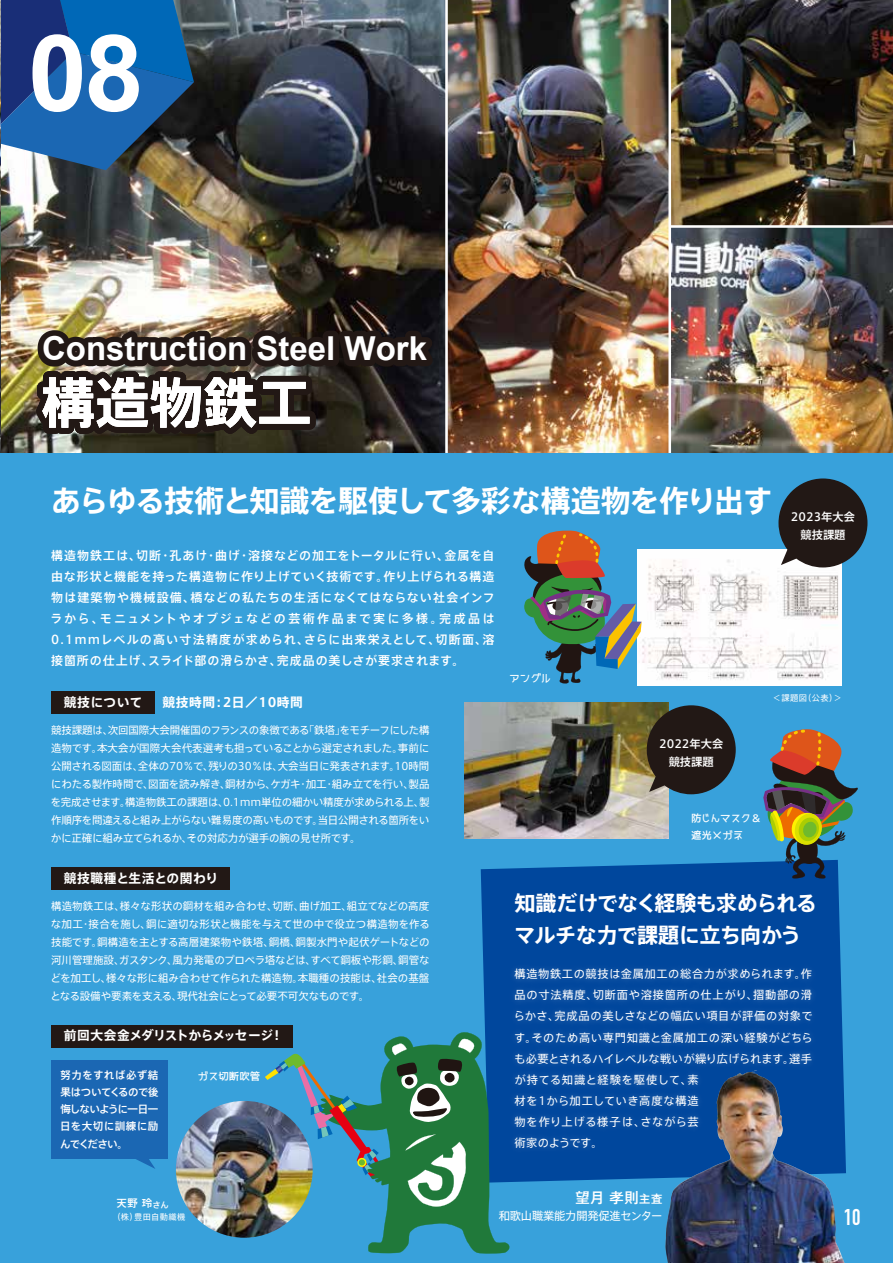
<style>
.page{position:relative;width:893px;height:1263px;background:#38a1db}
.page>*{position:absolute;margin:0;border:0;box-sizing:border-box;transform-origin:0 0}
.t1{font:700 106.35px "Arial";color:#fff}
.t2{font:700 54px "Axis Std";color:#fff}
.t3{font:700 33px "Arial";color:#fff}
.t4{font:700 30px "Axis Std";letter-spacing:-.035em;color:#fff}
.t5{font:700 22.5px "DIN Condensed";color:#fff}
.t6{font:700 21px/31.5px "Axis Std";letter-spacing:-.03em;color:#fff}
.t7{font:500 14.25px "Axis Std";color:#fff}
.t8{font:700 12.75px "Axis Std";letter-spacing:.035em;color:#fff}
.t9{font:700 12.75px "Axis Std";letter-spacing:-.035em;color:#fff}
.t10{font:500 12px/21px "Axis Std";letter-spacing:.055em;color:#fff;text-align:justify}
.t11{font:11.25px/21px "Axis Std";letter-spacing:.05em;color:#fff}
.t12{font:500 11.25px/18px "Axis Std";color:#fff;text-align:center}
.t13{font:11.25px "Axis Std";letter-spacing:-.015em;color:#fff}
.t14{font:10.5px/18px "Axis Std";letter-spacing:-.015em;color:#fff;text-align:justify}
.t15{font:500 10.5px/17.2px "Axis Std";letter-spacing:-.025em;color:#fff;text-align:justify}
.t16{font:10.5px/16.5px "JK Gothic M";color:#fff}
.t17{font:8.25px "Axis Std";letter-spacing:.045em;color:#fff}
.s1{font-size:8.25px}
.s2{font-size:11.25px}
</style>
<div class="page">
<img style="left:465px;top:702px;width:204px;height:137px">
<img style="left:637px;top:549px;width:205px;height:137px">
<svg style="left:481px;top:862px;width:365px;height:320px;fill:#00479d"></svg>
<img style="left:505px;top:959px;width:317px;height:200px">
<div style="left:51px;top:1060px;width:117px;height:99px;background:#1b67b3"></div>
<svg style="left:136px;top:1159px;width:19px;height:10px"></svg>
<img style="left:176px;top:1101px;width:137px;height:137px;border-radius:68px">
<div style="left:51px;top:691px;width:104px;height:23px;background:#221815"></div>
<div style="left:51px;top:867px;width:179px;height:23px;background:#221815"></div>
<div style="left:51px;top:1025px;width:242px;height:22px;background:#221815"></div>
<svg style="left:265px;top:1029px;width:244px;height:225px"></svg>
<svg style="left:524px;top:530px;width:118px;height:154px"></svg>
<svg style="left:758px;top:729px;width:100px;height:150px"></svg>
<svg style="left:647px;top:705px;width:89px;height:89px"></svg>
<svg style="left:778px;top:478px;width:89px;height:89px"></svg>
<img style="left:1px;top:0;width:892px;height:453px">
<hr style="left:445px;top:0;width:3px;height:453px;background:#fff">
<hr style="left:670px;top:225px;width:223px;height:3px;background:#fff">
<hr style="left:668px;top:0;width:3px;height:453px;background:#fff">
<img style="left:28px;top:296px;width:426px;height:157px">
<svg style="left:1px;top:0;width:193px;height:170px"></svg>
<img style="left:665px;top:1070px;width:179px;height:193px">
<img style="left:0;top:0;width:1px;height:226px">
<img style="left:0;top:226px;width:1px;height:227px">
<h1 class="t1" style="left:28px;top:3px;width:117px">08</h1>
<h3 class="t3" style="left:42px;top:327px;width:387px">Construction Steel Work</h3>
<h2 class="t2" style="left:41px;top:361px;width:271px">構造物鉄工</h2>
<h3 class="t4" style="left:51px;top:478px;width:723px">あらゆる技術と知識を駆使して多彩な構造物を作り出す</h3>
<p class="t10" style="left:50px;top:544px;width:446px">構造物鉄工は、切断・孔あけ・曲げ・溶接などの加工をトータルに行い、金属を自由な形状と機能を持った構造物に作り上げていく技術です。作り上げられる構造物は建築物や機械設備、橋などの私たちの生活になくてはならない社会インフラから、モニュメントやオブジェなどの芸術作品まで実に多様。完成品は0.1mmレベルの高い寸法精度が求められ、さらに出来栄えとして、切断面、溶接箇所の仕上げ、スライド部の滑らかさ、完成品の美しさが要求されます。</p>
<p class="t16" style="left:509px;top:670px;width:43px">アングル</p>
<p class="t12" style="left:791px;top:507px;width:66px">2023年大会競技課題</p>
<p class="t8" style="left:64px;top:693px;width:80px">競技について</p>
<p class="t8" style="left:163px;top:693px;width:142px">競技時間：2日／10時間</p>
<p class="t14" style="left:51px;top:720px;width:380px">競技課題は、次回国際大会開催国のフランスの象徴である「鉄塔」をモチーフにした構造物です。本大会が国際大会代表選考も担っていることから選定されました。事前に公開される図面は、全体の70％で、残りの30％は、大会当日に発表されます。10時間にわたる製作時間で、図面を読み解き、鋼材から、ケガキ・加工・組み立てを行い、製品を完成させます。構造物鉄工の課題は、0.1mm単位の細かい精度が求められる上、製作順序を間違えると組み上がらない難易度の高いものです。当日公開される箇所をいかに正確に組み立てられるか、その対応力が選手の腕の見せ所です。</p>
<p class="t8" style="left:64px;top:868px;width:156px">競技職種と生活との関わり</p>
<p class="t14" style="left:50px;top:896px;width:381px">構造物鉄工は、様々な形状の鋼材を組み合わせ、切断、曲げ加工、組立てなどの高度な加工・接合を施し、鋼に適切な形状と機能を与えて世の中で役立つ構造物を作る技能です。鋼構造を主とする高層建築物や鉄塔、鋼橋、鋼製水門や起伏ゲートなどの河川管理施設、ガスタンク、風力発電のプロペラ塔などは、すべて鋼板や形鋼、鋼管などを加工し、様々な形に組み合わせて作られた構造物。本職種の技能は、社会の基盤となる設備や要素を支える、現代社会にとって必要不可欠なものです。</p>
<p class="t9" style="left:64px;top:1026px;width:221px">前回大会金メダリストからメッセージ！</p>
<p class="t15" style="left:60px;top:1065px;width:100px">努力をすれば必ず結果はついてくるので後悔しないように一日一日を大切に訓練に励んでください。</p>
<p class="t16" style="left:198px;top:1067px;width:64px">ガス切断吹管</p>
<p class="t15" style="left:116px;top:1194px;width:54px">天野 玲<span class="s1">さん</span></p>
<p class="t17" style="left:112px;top:1210px;width:74px">（株）豊田自動織機</p>
<p class="t12" style="left:659px;top:734px;width:66px">2022年大会競技課題</p>
<p class="t17" style="left:773px;top:692px;width:70px">＜課題図（公表）＞</p>
<p class="t16" style="left:691px;top:810px;width:72px">防じんマスク＆遮光メガネ</p>
<h3 class="t6" style="left:514px;top:886px;width:305px">知識だけでなく経験も求められるマルチな力で課題に立ち向かう</h3>
<p class="t11" style="left:514px;top:963px;width:301px">構造物鉄工の競技は金属加工の総合力が求められます。作品の寸法精度、切断面や溶接箇所の仕上がり、摺動部の滑らかさ、完成品の美しさなどの幅広い項目が評価の対象です。そのため高い専門知識と金属加工の深い経験がどちらも必要とされるハイレベルな戦いが繰り広げられます。選手が持てる知識と経験を駆使して、素<br>材を1から加工していき高度な構造<br>物を作り上げる様子は、さながら芸<br>術家のようです。</p>
<h3 class="t7" style="left:575px;top:1186px;width:88px">望月 孝則<span class="s2">主査</span></h3>
<p class="t13" style="left:499px;top:1207px;width:165px">和歌山職業能力開発促進センター</p>
<h3 class="t5" style="left:844px;top:1202px;width:18px">10</h3>
</div>
